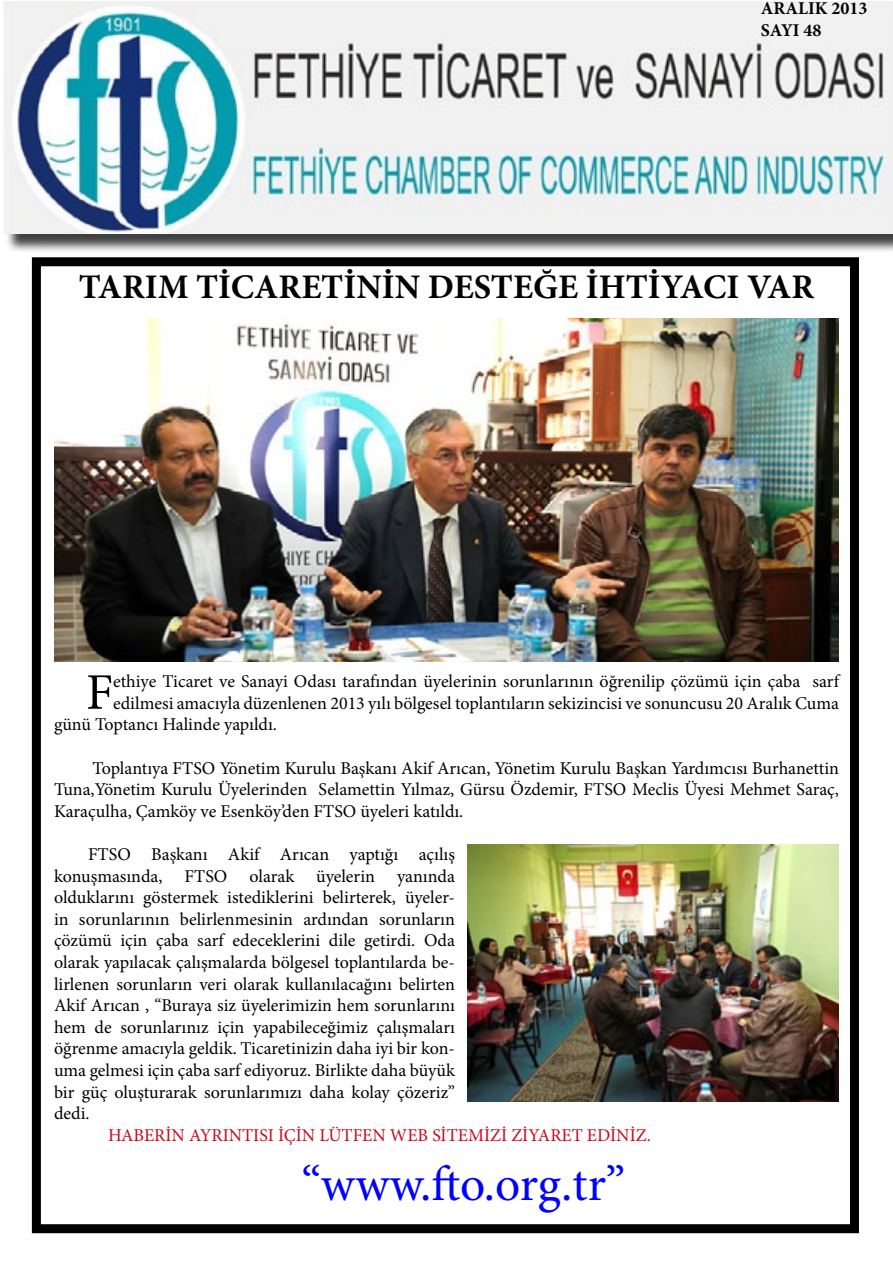
<style>
.page{position:relative;width:893px;height:1263px;background:#fff}
.page>*{position:absolute;margin:0;border:0;box-sizing:border-box;transform-origin:0 0}
.t1{font:51.3px "Minion Pro";color:#000}
.t2{font:49.5px "Minion Pro";letter-spacing:.005em;color:#00f}
.t3{font:700 34.5px "Minion Pro";color:#000}
.t4{font:18px/21.6px "Minion Pro";color:#000;text-align:justify}
.t5{font:18px "Minion Pro";color:#cd071e}
.t6{font:700 18px/21.6px "Minion Pro";color:#000}
</style>
<div class="page">
<div style="left:6px;top:4px;width:887px;height:249px;background:#000;opacity:.75"></div>
<img style="left:3px;top:1px;width:890px;height:233px">
<img style="left:31px;top:257px;width:828px;height:977px">
<p class="t6" style="left:761px;top:-2px;width:108px">ARALIK 2013<br>SAYI 48</p>
<h3 class="t3" style="left:79px;top:262px;width:737px">TARIM TİCARETİNİN DESTEĞE İHTİYACI VAR</h3>
<h1 class="t1" style="left:86px;top:658px;width:29px">F</h1>
<p class="t4" style="left:113px;top:671px;width:727px">ethiye Ticaret ve Sanayi Odası tarafından üyelerinin sorunlarının öğrenilip çözümü için çaba sarf</p>
<p class="t4" style="left:113px;top:692px;width:727px">edilmesi amacıyla düzenlenen 2013 yılı bölgesel toplantıların sekizincisi ve sonuncusu 20 Aralık Cuma</p>
<p class="t4" style="left:54px;top:714px;width:224px">günü Toptancı Halinde yapıldı.</p>
<p class="t4" style="left:54px;top:757px;width:786px;text-indent:38px">Toplantıya FTSO Yönetim Kurulu Başkanı Akif Arıcan, Yönetim Kurulu Başkan Yardımcısı Burhanettin Tuna,Yönetim Kurulu Üyelerinden Selamettin Yılmaz, Gürsu Özdemir, FTSO Meclis Üyesi Mehmet Saraç, Karaçulha, Çamköy ve Esenköy’den FTSO üyeleri katıldı.</p>
<p class="t4" style="left:54px;top:843px;width:403px;text-indent:34px">FTSO Başkanı Akif Arıcan yaptığı açılış konuşmasında, FTSO olarak üyelerin yanında olduklarını göstermek istediklerini belirterek, üyeler&shy;in sorunlarının belirlenmesinin ardından sorunların çözümü için çaba sarf edeceklerini dile getirdi. Oda olarak yapılacak çalışmalarda bölgesel toplantılarda be&shy;lirlenen sorunların veri olarak kullanılacağını belirten Akif Arıcan , “Buraya siz üyelerimizin hem sorunlarını hem de sorunlarınız için yapabileceğimiz çalışmaları öğrenme amacıyla geldik. Ticaretinizin daha iyi bir kon&shy;uma gelmesi için çaba sarf ediyoruz. Birlikte daha büyük bir güç oluşturarak sorunlarımızı daha kolay çözeriz” dedi.</p>
<p class="t5" style="left:108px;top:1123px;width:544px">HABERİN AYRINTISI İÇİN LÜTFEN WEB SİTEMİZİ ZİYARET EDİNİZ.</p>
<h2 class="t2" style="left:302px;top:1151px;width:325px">“www.fto.org.tr”</h2>
</div>
